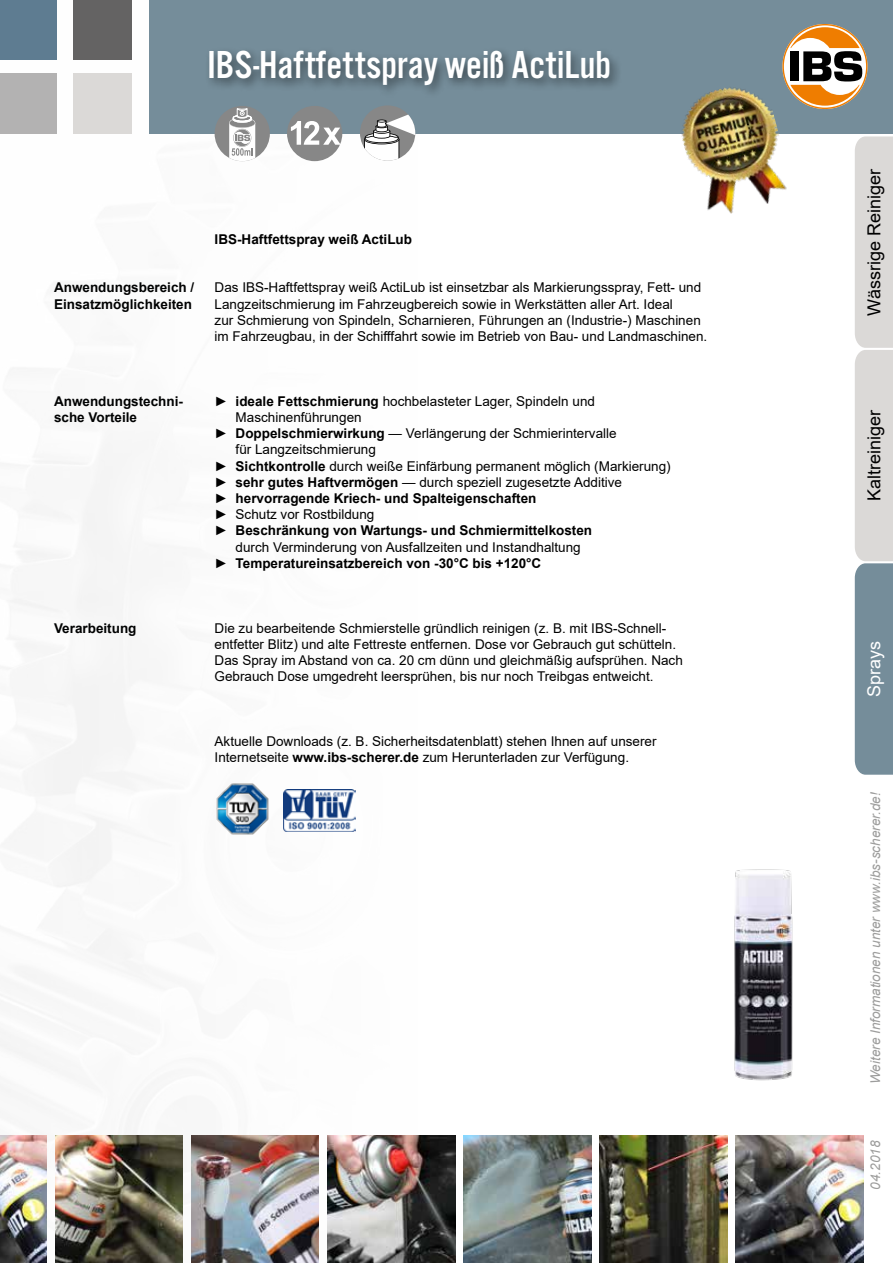
<style>
.page{position:relative;width:893px;height:1263px;background:#fff}
.page>*{position:absolute;margin:0;border:0;box-sizing:border-box;transform-origin:0 0}
.t1{font:40.5px "Alternate Got No 3 D";color:#fff}
.t2{font:18px "Arial";color:#000}
.t3{font:18px "Arial";color:#fff}
.t4{font:13.5px/16.2px "Arial";color:#000}
.t5{font:700 13.5px "Arial";color:#000}
.t6{font:700 13.5px/16.2px "Arial";color:#010202}
.t7{font:italic 13.5px "Arial";color:#9d9d9c}
.s1{font-weight:700}
.s2{font-weight:400}
</style>
<div class="page">
<svg style="left:0;top:134px;width:456px;height:1129px"></svg>
<div style="left:149px;top:0;width:744px;height:134px;background:#758d9a"></div>
<div style="left:0;top:0;width:57px;height:60px;background:#5e7c91"></div>
<div style="left:73px;top:0;width:59px;height:60px;background:#646363"></div>
<div style="left:73px;top:73px;width:59px;height:61px;background:#dbd9d7"></div>
<div style="left:0;top:73px;width:57px;height:61px;background:#b3b2b2"></div>
<svg style="left:855px;top:136px;width:38px;height:639px;background:#bac0c3"></svg>
<svg style="left:782px;top:24px;width:85px;height:85px"></svg>
<div style="left:784px;top:25px;width:82px;height:83px;background:#fff;border-radius:50%"></div>
<svg style="left:790px;top:27px;width:72px;height:79px"></svg>
<img style="left:736px;top:1135px;width:127px;height:128px">
<img style="left:0;top:1135px;width:47px;height:128px">
<img style="left:600px;top:1135px;width:127px;height:128px">
<img style="left:55px;top:1135px;width:128px;height:128px">
<img style="left:327px;top:1135px;width:128px;height:128px">
<img style="left:191px;top:1135px;width:128px;height:128px">
<img style="left:463px;top:1135px;width:128px;height:128px">
<img style="left:734px;top:869px;width:59px;height:212px">
<div style="left:205px;top:46px;width:418px;height:52px;background:#000;opacity:.5"></div>
<img style="left:681px;top:77px;width:114px;height:137px">
<img style="left:283px;top:790px;width:73px;height:41px">
<img style="left:215px;top:781px;width:58px;height:58px">
<div style="left:215px;top:106px;width:55px;height:55px;background:#878787;border-radius:50%"></div>
<svg style="left:229px;top:108px;width:26px;height:53px"></svg>
<div style="left:287px;top:106px;width:55px;height:55px;background:#878787;border-radius:50%"></div>
<svg style="left:291px;top:121px;width:50px;height:24px"></svg>
<div style="left:360px;top:105px;width:55px;height:56px;background:#878787;border-radius:50%"></div>
<svg style="left:364px;top:115px;width:51px;height:46px"></svg>
<h1 class="t1" style="left:208px;top:43px;width:405px">IBS-Haftfettspray weiß ActiLub</h1>
<p class="t6" style="left:54px;top:280px;width:142px">Anwendungsbereich /<br>Einsatzmöglichkeiten</p>
<p class="t5" style="left:215px;top:229px;width:199px">IBS-Haftfettspray weiß ActiLub</p>
<p class="t4" style="left:215px;top:279px;width:494px">Das IBS-Haftfettspray weiß ActiLub ist einsetzbar als Markierungsspray, Fett- und Langzeitschmierung im Fahrzeugbereich sowie in Werkstätten aller Art. Ideal<br>zur Schmierung von Spindeln, Scharnieren, Führungen an (Industrie-) Maschinen im Fahrzeugbau, in der Schifffahrt sowie im Betrieb von Bau- und Landmaschinen.</p>
<p class="t6" style="left:54px;top:393px;width:130px">Anwendungstechni&shy;sche Vorteile</p>
<p class="t4" style="left:215px;top:393px;width:382px">► <span class="s1">ideale Fettschmierung</span> hochbelasteter Lager, Spindeln und</p>
<p class="t4" style="left:236px;top:409px;width:128px">Maschinenführungen</p>
<p class="t4" style="left:215px;top:425px;width:404px">► <span class="s1">Doppelschmierwirkung</span> — Verlängerung der Schmierintervalle</p>
<p class="t4" style="left:236px;top:441px;width:142px">für Langzeitschmierung</p>
<p class="t4" style="left:215px;top:458px;width:458px">► <span class="s1">Sichtkontrolle</span> durch weiße Einfärbung permanent möglich (Markierung)</p>
<p class="t4" style="left:215px;top:474px;width:409px">► <span class="s1">sehr gutes Haftvermögen</span> — durch speziell zugesetzte Additive</p>
<p class="t5" style="left:215px;top:489px;width:323px"><span class="s2">►</span> hervorragende Kriech- und Spalteigenschaften</p>
<p class="t4" style="left:215px;top:506px;width:161px">► Schutz vor Rostbildung</p>
<p class="t5" style="left:215px;top:521px;width:379px"><span class="s2">►</span> Beschränkung von Wartungs- und Schmiermittelkosten</p>
<p class="t4" style="left:236px;top:539px;width:347px">durch Verminderung von Ausfallzeiten und Instandhaltung</p>
<p class="t5" style="left:215px;top:553px;width:328px"><span class="s2">►</span> Temperatureinsatzbereich von -30°C bis +120°C</p>
<p class="t6" style="left:54px;top:620px;width:84px">Verarbeitung</p>
<p class="t4" style="left:215px;top:620px;width:470px">Die zu bearbeitende Schmierstelle gründlich reinigen (z. B. mit IBS-Schnell&shy;entfetter Blitz) und alte Fettreste entfernen. Dose vor Gebrauch gut schütteln.<br>Das Spray im Abstand von ca. 20 cm dünn und gleichmäßig aufsprühen. Nach Gebrauch Dose umgedreht leersprühen, bis nur noch Treibgas entweicht.</p>
<p class="t4" style="left:215px;top:733px;width:443px">Aktuelle Downloads (z. B. Sicherheitsdatenblatt) stehen Ihnen auf unserer<br>Internetseite <span class="s1">www.ibs-scherer.de</span> zum Herunterladen zur Verfügung.</p>
<h2 class="t2" style="left:862px;top:316px;width:149px;rotate:-90deg">Wässrige Reiniger</h2>
<h2 class="t2" style="left:862px;top:501px;width:93px;rotate:-90deg">Kaltreiniger</h2>
<h2 class="t3" style="left:862px;top:697px;width:58px;rotate:-90deg">Sprays</h2>
<p class="t7" style="left:867px;top:1084px;width:294px;rotate:-90deg">Weitere Informationen unter www.ibs-scherer.de!</p>
<p class="t7" style="left:867px;top:1190px;width:50px;rotate:-90deg">04.2018</p>
</div>
